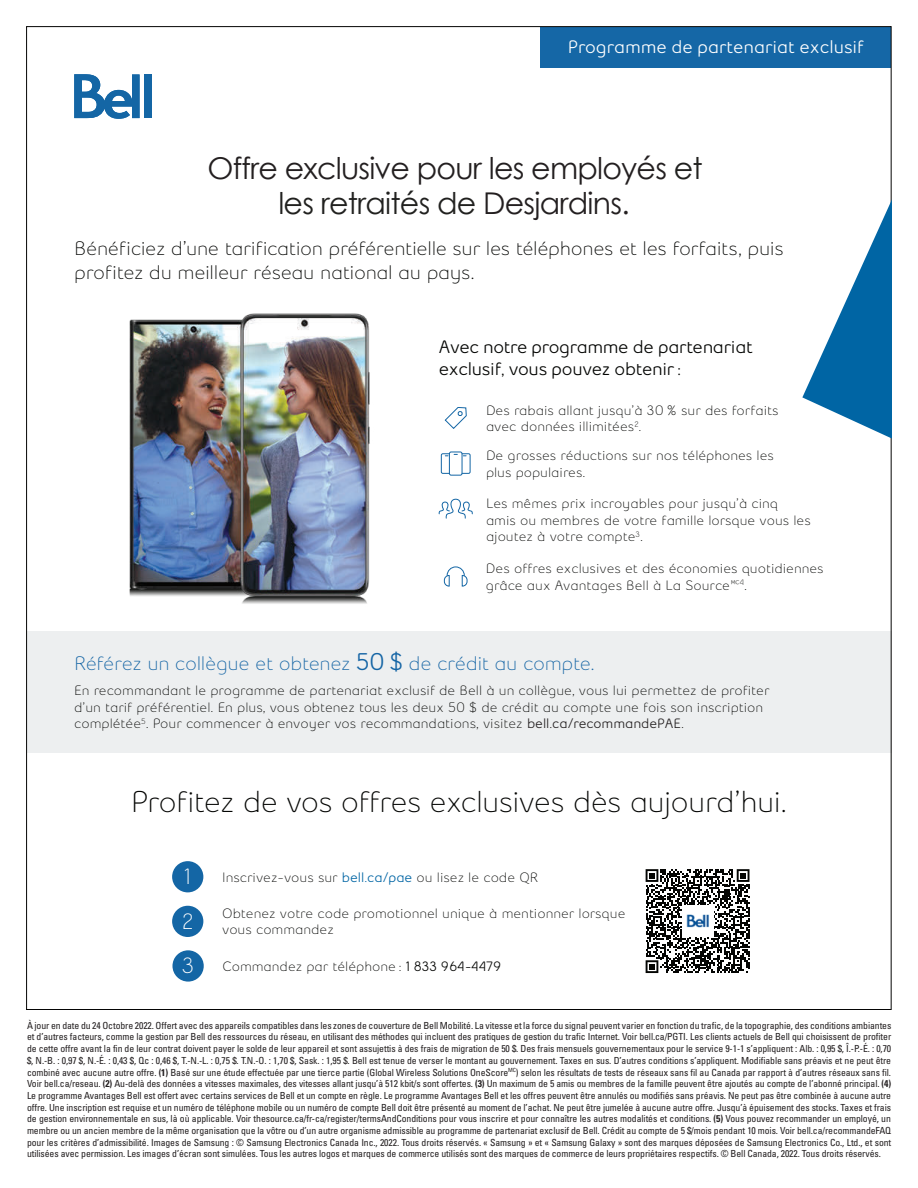
<style>
.page{position:relative;width:918px;height:1188px;background:#fff}
.page>*{position:absolute;margin:0;border:0;box-sizing:border-box;transform-origin:0 0}
.t1{font:30px/35px "Century Gothic";letter-spacing:-.025em;color:#231f20;text-align:center}
.t2{font:30px "Bell Slim";letter-spacing:-.025em;color:#040503}
.t3{font:21.9px/44.5px "Bell Slim";color:#fff}
.t4{font:19.5px/24px "Bell Slim";letter-spacing:-.015em;color:#040503}
.t5{font:19.5px "Bell Slim";letter-spacing:-.015em;color:#1565a5}
.t6{font:600 18px/22.5px "Bell Slim";letter-spacing:-.015em;color:#040503}
.t7{font:600 18px "Bell Slim";color:#fff}
.t8{font:13.5px/16.5px "Bell Slim";color:#040503}
.t9{font:condensed 9.75px/11.7px "Univers LT Std";letter-spacing:-.01em;color:#231f20;text-align:justify}
.s1{color:#21211f}
.s2{font-size:10.8px}
.s3{font-weight:600;font-size:24px}
.s4{font-weight:600;color:#231f20}
.s5{font-weight:600;color:#0065a4}
.s6{font-weight:600}
.s7{font-weight:700}
</style>
<div class="page">
<div style="left:27px;top:631px;width:864px;height:122px;background:#edeff0"></div>
<div style="left:541px;top:27px;width:350px;height:40px;background:#1567a6"></div>
<svg style="left:74px;top:74px;width:66px;height:45px"></svg>
<div style="left:145px;top:74px;width:7px;height:44px;background:#1466a5"></div>
<img style="left:129px;top:313px;width:241px;height:291px">
<svg style="left:445px;top:407px;width:22px;height:22px"></svg>
<div style="left:449px;top:452px;width:13px;height:24px;border:1px solid #1466a5;border-radius:2px"></div>
<svg style="left:441px;top:453px;width:30px;height:21px"></svg>
<svg style="left:439px;top:499px;width:34px;height:20px"></svg>
<svg style="left:444px;top:567px;width:23px;height:20px"></svg>
<div style="left:172px;top:906px;width:31px;height:31px;background:#1466a5;border-radius:50%"></div>
<div style="left:172px;top:950px;width:32px;height:32px;background:#1466a5;border-radius:50%"></div>
<div style="left:172px;top:861px;width:31px;height:31px;background:#1466a5;border-radius:50%"></div>
<svg style="left:802px;top:199px;width:89px;height:254px"></svg>
<div style="left:644px;top:867px;width:108px;height:108px;background:linear-gradient(to right,#fbfbfb,#fff)"></div>
<svg style="left:646px;top:869px;width:103px;height:104px"></svg>
<img style="left:682px;top:906px;width:31px;height:31px">
<h3 class="t7" style="left:568px;top:36px;width:298px">Programme de partenariat exclusif</h3>
<h1 class="t1" style="left:207px;top:150px;width:497px">Offre exclusive pour les employés <span class="s1">et les retraités de</span> Desjardins.</h1>
<h3 class="t4" style="left:74px;top:237px;width:711px">Bénéficiez d’une tarification préférentielle sur les téléphones et les forfaits, puis profitez du meilleur réseau national au pays.</h3>
<h3 class="t6" style="left:439px;top:335px;width:315px">Avec notre programme de partenariat exclusif, vous pouvez obtenir :</h3>
<h3 class="t8" style="left:486px;top:402px;width:294px">Des rabais allant jusqu’à 30 % sur des forfaits avec données illimitées<sup>2</sup>.</h3>
<h3 class="t8" style="left:486px;top:447px;width:289px">De grosses réductions sur nos téléphones les plus populaires.</h3>
<h3 class="t8" style="left:486px;top:495px;width:326px">Les mêmes prix incroyables pour jusqu’à cinq amis ou membres de votre famille lorsque vous les ajoutez à votre compte<sup>3</sup>.</h3>
<h3 class="t8" style="left:486px;top:560px;width:339px">Des offres exclusives et des économies quotidiennes grâce aux Avantages Bell à La Source<span class="s2">`</span><sup>4</sup>.</h3>
<h3 class="t5" style="left:74px;top:651px;width:522px">Référez un collègue et obtenez <span class="s3">50 $</span> de crédit au compte.</h3>
<p class="t8" style="left:74px;top:682px;width:697px">En recommandant le programme de partenariat exclusif de Bell à un collègue, vous lui permettez de profiter d’un tarif préférentiel. En plus, vous obtenez tous les deux 50 $ de crédit au compte une fois son inscription complétée<sup>5</sup>. Pour commencer à envoyer vos recommandations, visitez <span class="s4">bell.ca/recommandePAE</span>.</p>
<h1 class="t2" style="left:131px;top:784px;width:658px">Profitez de vos offres exclusives dès aujourd’hui.</h1>
<h2 class="t3" style="left:184px;top:854px;width:9px">1</h2>
<h3 class="t8" style="left:222px;top:869px;width:317px">Inscrivez-vous sur <span class="s5">bell.ca/pae</span> ou lisez le code QR</h3>
<h3 class="t8" style="left:222px;top:905px;width:405px">Obtenez votre code promotionnel unique à mentionner lorsque vous commandez</h3>
<h3 class="t8" style="left:222px;top:958px;width:281px">Commandez par téléphone : <span class="s6">1 833 964-4479</span></h3>
<h2 class="t3" style="left:182px;top:899px;width:14px">2<br>3</h2>
<p class="t9" style="left:27px;top:1019px;width:866px">À jour en date du 24 Octobre 2022. Offert avec des appareils compatibles dans les zones de couverture de Bell Mobilité. La vitesse et la force du signal peuvent varier en fonction du trafic, de la topographie, des conditions ambiantes et d’autres facteurs, comme la gestion par Bell des ressources du réseau, en utilisant des méthodes qui incluent des pratiques de gestion du trafic Internet. Voir bell.ca/PGTI. Les clients actuels de Bell qui choisissent de profiter de cette offre avant la fin de leur contrat doivent payer le solde de leur appareil et sont assujettis à des frais de migration de 50 $. Des frais mensuels gouvernementaux pour le service 9-1-1 s’appliquent : Alb. : 0,95 $, Î.-P.-É. : 0,70 $, N.-B. : 0,97 $, N.-É. : 0,43 $, Qc : 0,46 $, T.-N.-L. : 0,75 $. T.N.-O. : 1,70 $, Sask. : 1,95 $. Bell est tenue de verser le montant au gouvernement. Taxes en sus. D’autres conditions s’appliquent. Modifiable sans préavis et ne peut être combiné avec aucune autre offre. <span class="s7">(1)</span> Basé sur une étude effectuée par une tierce partie (Global Wireless Solutions OneScore<sup>MC</sup>) selon les résultats de tests de réseaux sans fil au Canada par rapport à d’autres réseaux sans fil.<br>Voir bell.ca/reseau. <span class="s7">(2)</span> Au-delà des données a vitesses maximales, des vitesses allant jusqu’à 512 kbit/s sont offertes. <span class="s7">(3)</span> Un maximum de 5 amis ou membres de la famille peuvent être ajoutés au compte de l’abonné principal. <span class="s7">(4)<br></span>Le programme Avantages Bell est offert avec certains services de Bell et un compte en règle. Le programme Avantages Bell et les offres peuvent être annulés ou modifiés sans préavis. Ne peut pas être combinée à aucune autre offre. Une inscription est requise et un numéro de téléphone mobile ou un numéro de compte Bell doit être présenté au moment de l’achat. Ne peut être jumelée à aucune autre offre. Jusqu’à épuisement des stocks. Taxes et frais de gestion environnementale en sus, là où applicable. Voir thesource.ca/fr-ca/register/termsAndConditions pour vous inscrire et pour connaître les autres modalités et conditions. <span class="s7">(5)</span> Vous pouvez recommander un employé, un membre ou un ancien membre de la même organisation que la vôtre ou d’un autre organisme admissible au programme de partenariat exclusif de Bell. Crédit au compte de 5 $/mois pendant 10 mois. Voir bell.ca/recommandeFAQ pour les critères d’admissibilité. Images de Samsung : © Samsung Electronics Canada Inc., 2022. Tous droits réservés. « Samsung » et « Samsung Galaxy » sont des marques déposées de Samsung Electronics Co., Ltd., et sont utilisées avec permission. Les images d’écran sont simulées. Tous les autres logos et marques de commerce utilisés sont des marques de commerce de leurs propriétaires respectifs. © Bell Canada, 2022. Tous droits réservés.</p>
</div>
